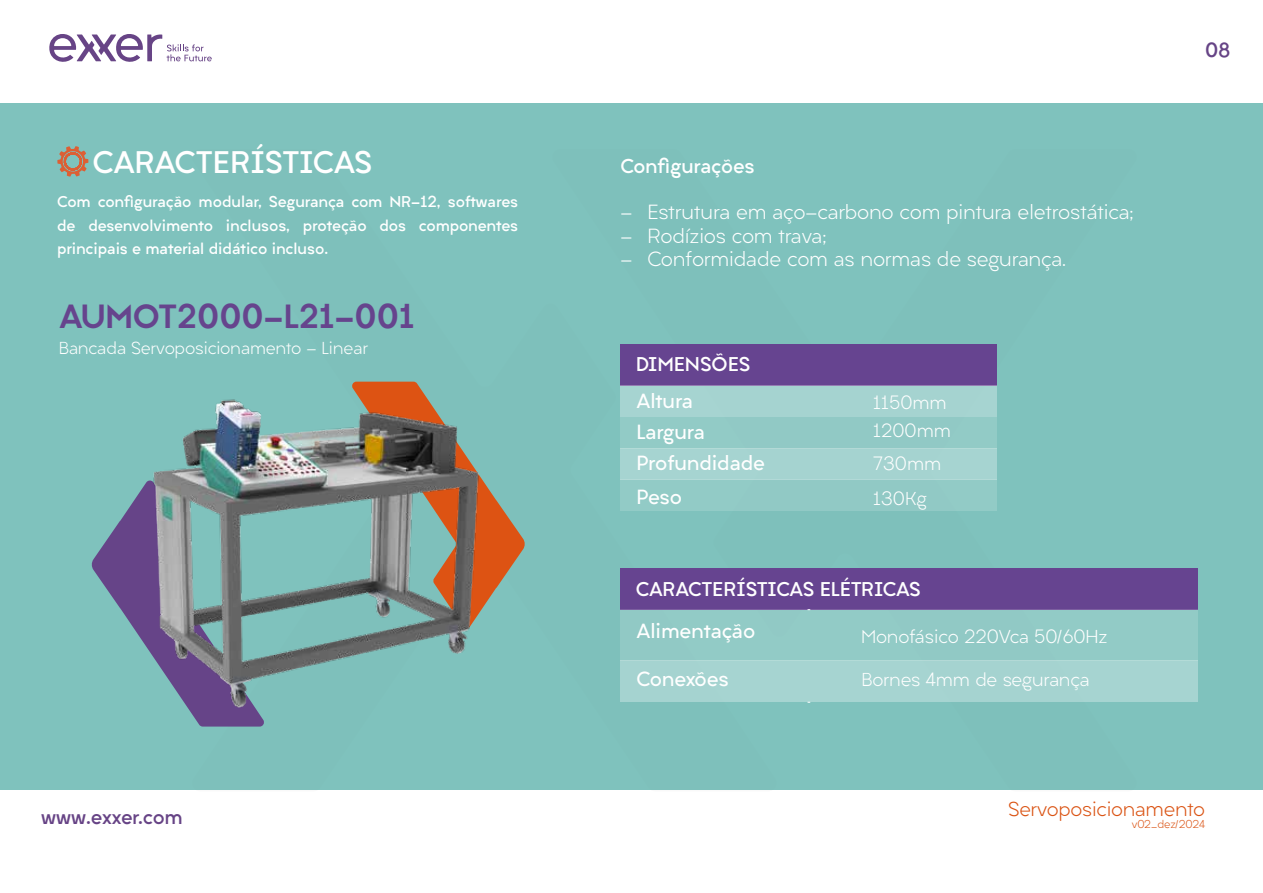
<style>
.page{position:relative;width:1263px;height:893px;background:#fff}
.page>*{position:absolute;margin:0;border:0;box-sizing:border-box;transform-origin:0 0}
.t1{font:900 31.95px "Liber Grotesque Family";color:#66448d}
.t2{font:700 29.7px "Liber Grotesque Family";color:#fff}
.t3{font:300 19.5px "Liber Grotesque Family";letter-spacing:-.01em;color:#fff}
.t4{font:600 19.5px/31px "Liber Grotesque Family";letter-spacing:-.01em;color:#fff}
.t5{font:300 19.05px "Liber Grotesque Family";letter-spacing:-.01em;color:#da5313}
.t6{font:700 19.05px "Liber Grotesque Family";letter-spacing:-.015em;color:#674486}
.t7{font:700 19.05px "Liber Grotesque Family";letter-spacing:-.01em;color:#fff}
.t8{font:700 19.05px "Liber Grotesque Family";color:#664486}
.t9{font:700 18.9px "Liber Grotesque Family";color:#fff}
.t10{font:300 17.85px/28.3px "Liber Grotesque Family";color:#fff}
.t11{font:300 16.5px "Liber Grotesque Family";letter-spacing:-.01em;color:#fff}
.t12{font:700 14.85px/23.4px "Liber Grotesque Family";letter-spacing:-.01em;color:#fff;text-align:justify}
.t13{font:300 10.65px "Liber Grotesque Family";color:#da5313}
</style>
<div class="page">
<svg style="left:49px;top:34px;width:163px;height:28px"></svg>
<div style="left:0;top:104px;width:1263px;height:686px;background:#7fc2bd"></div>
<svg style="left:57px;top:146px;width:31px;height:31px"></svg>
<svg style="left:196px;top:720px;width:68px;height:7px"></svg>
<img style="left:91px;top:381px;width:434px;height:339px">
<div style="left:620px;top:344px;width:376px;height:42px;background:#664490"></div>
<div style="left:620px;top:386px;width:376px;height:31px;background:#a5d3d0"></div>
<div style="left:620px;top:417px;width:376px;height:31px;background:#91c9c5"></div>
<div style="left:620px;top:448px;width:376px;height:31px;background:#a6d4d1"></div>
<div style="left:620px;top:479px;width:376px;height:32px;background:#91c9c5"></div>
<div style="left:620px;top:568px;width:578px;height:42px;background:#664490"></div>
<div style="left:620px;top:610px;width:578px;height:51px;background:#92cbc6"></div>
<div style="left:620px;top:660px;width:578px;height:42px;background:#a6d4d1"></div>
<h2 class="t2" style="left:93px;top:144px;width:281px">CARACTERÍSTICAS</h2>
<p class="t12" style="left:57px;top:190px;width:462px">Com configuração modular, Segurança com NR-12, softwares de desenvolvimento inclusos, proteção dos componentes principais e material didático incluso.</p>
<h1 class="t1" style="left:59px;top:297px;width:357px">AUMOT2000-L21-001</h1>
<p class="t11" style="left:59px;top:338px;width:311px">Bancada Servoposicionamento - Linear</p>
<p class="t6" style="left:41px;top:805px;width:143px">www.exxer.com</p>
<p class="t7" style="left:620px;top:154px;width:136px">Configurações</p>
<h3 class="t3" style="left:620px;top:200px;width:515px">- Estrutura em aço-carbono com pintura eletrostática;</h3>
<h3 class="t3" style="left:620px;top:223px;width:208px">- Rodízios com trava;</h3>
<h3 class="t3" style="left:620px;top:247px;width:447px">- Conformidade com as normas de segurança.</h3>
<p class="t9" style="left:636px;top:352px;width:116px">DIMENSÕES</p>
<h3 class="t4" style="left:636px;top:386px;width:130px">Altura<br>Largura<br>Profundidade</h3>
<h3 class="t4" style="left:636px;top:481px;width:47px">Peso</h3>
<p class="t10" style="left:873px;top:388px;width:79px">1150mm<br>1200mm</p>
<p class="t10" style="left:873px;top:447px;width:69px;line-height:34.3px">730mm<br>130Kg</p>
<p class="t9" style="left:636px;top:577px;width:286px">CARACTERÍSTICAS ELÉTRICAS</p>
<h3 class="t4" style="left:636px;top:615px;width:121px">Alimentação</h3>
<p class="t10" style="left:861px;top:623px;width:248px">Monofásico 220Vca 50/60Hz</p>
<h3 class="t4" style="left:636px;top:663px;width:94px">Conexões</h3>
<p class="t10" style="left:861px;top:665px;width:230px">Bornes 4mm de segurança</p>
<p class="t8" style="left:1205px;top:38px;width:27px">08</p>
<p class="t5" style="left:1008px;top:797px;width:199px">Servoposicionamento</p>
<p class="t13" style="left:1132px;top:818px;width:75px">v02_dez/2024</p>
</div>
